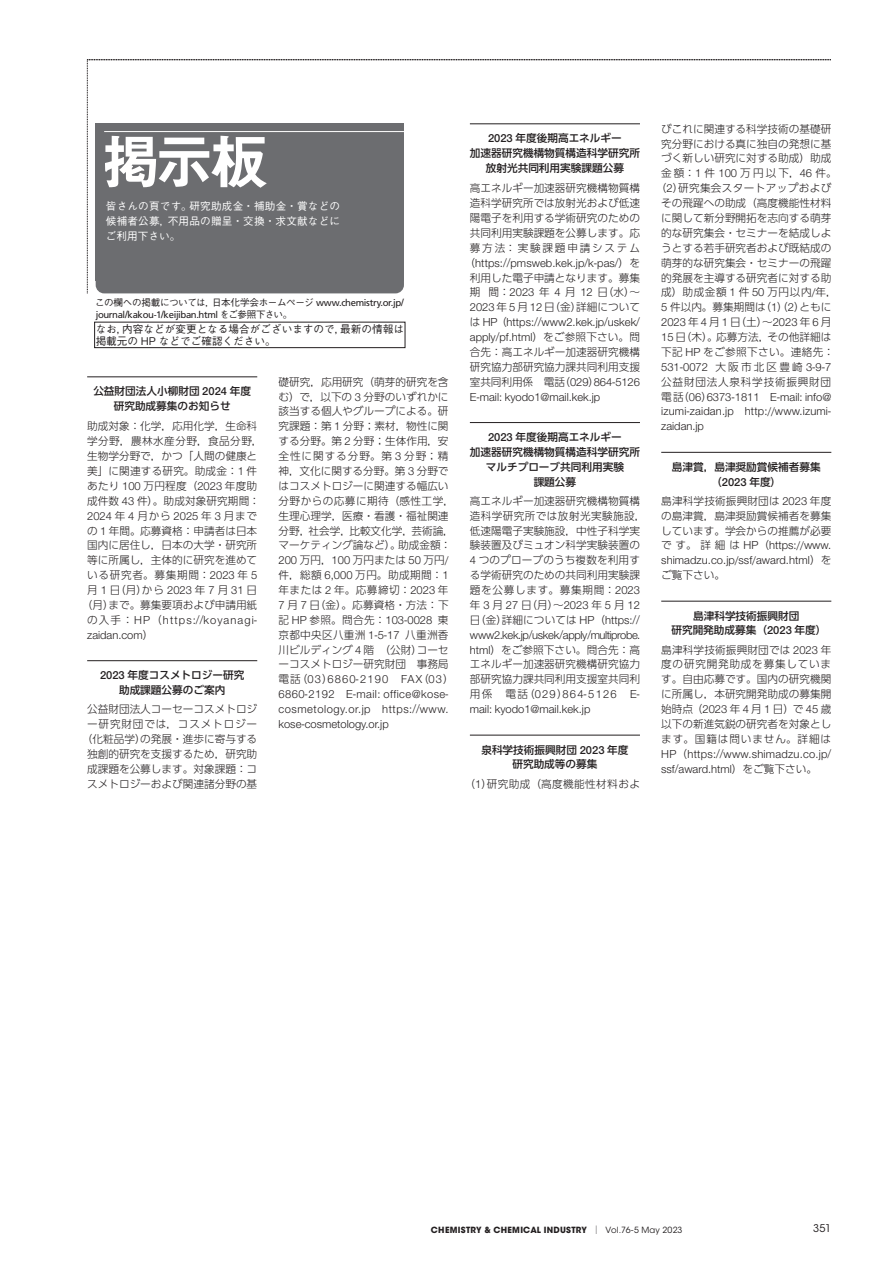
<style>
.page{position:relative;width:893px;height:1263px;background:#fff}
.page>*{position:absolute;margin:0;border:0;box-sizing:border-box;transform-origin:0 0}
.t1{font:59.55px "Midashi Go Pr 6 MB31";color:#fff}
.t2{font:300 11.1px/14.9px "Helvetica Neue LT Std";color:#231f20}
.t3{font:300 11.1px/14.9px "Helvetica Neue LT Std";letter-spacing:.04em;color:#231f20}
.t4{font:300 11.1px/14.9px "Helvetica Neue LT Std";letter-spacing:.02em;color:#231f20}
.t5{font:300 11.1px/14.9px "Helvetica Neue LT Std";letter-spacing:.1em;color:#231f20}
.t6{font:300 11.1px "Helvetica Neue LT Std";letter-spacing:-.035em;color:#231f20}
.t7{font:300 10.65px/14.9px "UD Shin Go Pr 6";color:#231f20;text-align:justify}
.t8{font:500 10.65px/14.9px "UD Shin Go Pr 6";color:#231f20;text-align:center}
.t9{font:500 10.65px/14.9px "Gothic BBB Pr 6";letter-spacing:.015em;color:#fff;text-align:justify}
.t10{font:500 10.65px/12.8px "Gothic BBB Pr 6";color:#231f20}
.t11{font:300 10.65px/14.9px "UD Shin Go Pr 6";letter-spacing:.035em;color:#231f20}
.t12{font:300 10.65px "UD Shin Go Pr 6";letter-spacing:.04em;color:#231f20}
.t13{font:300 10.65px "UD Shin Go Pr 6";letter-spacing:.07em;color:#231f20}
.t14{font:10.65px "ITC Avant Garde Std";color:#231f20}
.t15{font:500 9.6px "Gothic BBB Pr 6";letter-spacing:-.04em;color:#231f20}
.t16{font:9.6px "Frutiger LT Std";letter-spacing:-.04em;color:#231f20}
.t17{font:700 8.55px "ITC Avant Garde Std";letter-spacing:.03em;color:#231f20}
.s1{font-family:"Frutiger LT Std";font-weight:400}
.s2{font-family:"Frutiger LT Std";font-weight:400;font-size:10.35px}
.s3{font-size:10.35px}
.s4{font-family:"Gothic BBB Pr 6";font-weight:500}
.s5{font-family:"Helvetica Neue LT Std";font-size:11.1px}
.s6{font-family:"UD Shin Go Pr 6";font-size:10.65px}
.s7{font-size:12px}
.s8{font-family:"Helvetica Neue LT Std";font-size:12px}
.s9{font-family:"Ryumin Pr 6";font-weight:400}
.s10{font-weight:400}
</style>
<div class="page">
<hr style="left:87px;top:377px;width:170px;height:1px;background:#231f20">
<hr style="left:87px;top:660px;width:170px;height:1px;background:#231f20">
<hr style="left:470px;top:422px;width:170px;height:1px;background:#231f20">
<hr style="left:470px;top:735px;width:170px;height:1px;background:#231f20">
<hr style="left:661px;top:452px;width:170px;height:1px;background:#231f20">
<hr style="left:661px;top:601px;width:170px;height:1px;background:#231f20">
<svg style="left:87px;top:59px;width:744px;height:234px"></svg>
<div style="left:96px;top:123px;width:308px;height:158px;background:#6c6d70"></div>
<hr style="left:104px;top:131px;width:300px;height:1px;background:#fff">
<div style="left:94px;top:322px;width:311px;height:26px;border:1px solid #231f20"></div>
<h1 class="t1" style="left:101px;top:114px;width:169px">掲示板</h1>
<p class="t9" style="left:106px;top:198px;width:236px">皆さんの頁です。研究助成金・補助金・賞などの候補者公募，不用品の贈呈・交換・求文献などにご利用下さい。</p>
<p class="t15" style="left:95px;top:295px;width:310px">この欄への掲載については，日本化学会ホームページ <span class="s1">www.chemistry.or.jp</span><span class="s2">/</span></p>
<p class="t16" style="left:96px;top:309px;width:198px">journal<span class="s3">/</span>kakou<span class="s4">-</span>1<span class="s3">/</span>keijiban.html <span class="s4">をご参照下さい。</span></p>
<p class="t10" style="left:96px;top:321px;width:310px">なお，内容などが変更となる場合がございますので，最新の情報は掲載元の HP などでご確認ください。</p>
<p class="t8" style="left:93px;top:383px;width:159px">公益財団法人小柳財団 <span class="s5">2024</span> 年度研究助成募集のお知らせ</p>
<p class="t7" style="left:87px;top:418px;width:177px;text-align:left">助成対象：化学，応用化学，生命科学分野，農林水産分野，食品分野，生物学分野で，かつ「人間の健康と美」に関連する研究。助成金：<span class="s5">1</span> 件あたり <span class="s5">100</span> 万円程度（<span class="s5">2023</span> 年度助成件数 <span class="s5">43</span> 件）。助成対象研究期間：</p>
<p class="t2" style="left:87px;top:508px;width:172px">2024 <span class="s6">年</span> 4 <span class="s6">月から</span> 2025 <span class="s6">年</span> 3 <span class="s6">月まで</span></p>
<p class="t7" style="left:82px;top:523px;width:177px;text-align:center">の <span class="s5">1</span> 年間。応募資格：申請者は日本国内に居住し，日本の大学・研究所等に所属し，主体的に研究を進めている研究者。募集期間：<span class="s5">2023</span> 年 <span class="s5">5</span>月 <span class="s5">1</span> 日（月）から <span class="s5">2023</span> 年 <span class="s5">7</span> 月 <span class="s5">31</span> 日（月）まで。募集要項および申請用紙</p>
<p class="t5" style="left:87px;top:612px;width:172px"><span class="s6">の入手：</span>HP<span class="s6">（</span>https:<span class="s7">//</span>koyanagi&shy;zaidan.com<span class="s6">）</span></p>
<p class="t8" style="left:100px;top:667px;width:146px"><span class="s5">2023</span> 年度コスメトロジー研究助成課題公募のご案内</p>
<p class="t7" style="left:82px;top:701px;width:177px;text-align:center">公益財団法人コーセーコスメトロジー研究財団では，コスメトロジー（化粧品学）の発展・進歩に寄与する独創的研究を支援するため，研究助成課題を公募します。対象課題：コスメトロジーおよび関連諸分野の基</p>
<p class="t7" style="left:278px;top:374px;width:182px;text-align:left">礎研究，応用研究（萌芽的研究を含む）で，以下の <span class="s5">3</span> 分野のいずれかに該当する個人やグループによる。研究課題：第 <span class="s5">1</span> 分野；素材，物性に関する分野。第 <span class="s5">2</span> 分野；生体作用，安全性に関する分野。第 <span class="s5">3</span> 分野；精神，文化に関する分野。第 <span class="s5">3</span> 分野ではコスメトロジーに関連する幅広い分野からの応募に期待（感性工学，生理心理学，医療・看護・福祉関連分野，社会学，比較文化学，芸術論，マーケティング論など）。助成金額：<br><span class="s5">200</span> 万円，<span class="s5">100</span> 万円または <span class="s5">50</span> 万円<span class="s8">/</span>件，総額 <span class="s5">6,000</span> 万円。助成期間：<span class="s5">1</span>年または <span class="s5">2</span> 年。応募締切：<span class="s5">2023</span> 年<br><span class="s5">7</span> 月 <span class="s5">7</span> 日（金）。応募資格・方法：下記 <span class="s5">HP</span> 参照。問合先：<span class="s5">103</span>-<span class="s5">0028</span> 東京都中央区八重洲 <span class="s5">1</span>-<span class="s5">5</span>-<span class="s5">17</span> 八重洲香川ビルディング <span class="s5">4</span> 階　（公財）コーセーコスメトロジー研究財団　事務局　</p>
<p class="t3" style="left:279px;top:672px;width:177px"><span class="s6">電話（</span>03<span class="s6">）</span>6860<span class="s6">-</span>2190 FAX<span class="s6">（</span>03<span class="s6">）<br></span>6860<span class="s6">-</span>2192 E<span class="s6">-</span>mail: office@kose&shy;cosmetology.or.jp https:<span class="s7">//</span>www. kose<span class="s6">-</span>cosmetology.or.jp</p>
<p class="t8" style="left:470px;top:130px;width:172px"><span class="s5">2023</span> 年度後期高エネルギー<br>加速器研究機構物質構造科学研究所放射光共同利用実験課題公募</p>
<p class="t7" style="left:470px;top:180px;width:172px">高エネルギー加速器研究機構物質構造科学研究所では放射光および低速陽電子を利用する学術研究のための共同利用実験課題を公募します。応募方法：実験課題申請システム</p>
<p class="t2" style="left:465px;top:255px;width:177px"><span class="s6">（</span>https:<span class="s7">//</span>pmsweb.kek.jp<span class="s7">/</span>k<span class="s6">-</span>pas<span class="s7">/</span><span class="s6">）を</span></p>
<p class="t7" style="left:470px;top:270px;width:172px">利用した電子申請となります。募集期 間：<span class="s5">2023</span> 年 <span class="s5">4</span> 月 <span class="s5">12</span> 日（水）～<span class="s5">2023</span> 年 <span class="s5">5</span> 月 <span class="s5">12</span> 日（金）詳細について</p>
<p class="t2" style="left:470px;top:315px;width:172px"><span class="s6">は</span> HP<span class="s6">（</span>https:<span class="s7">//</span>www2.kek.jp<span class="s7">/</span>uskek<span class="s7">/ </span>apply<span class="s7">/</span>pf.html<span class="s6">）をご参照下さい。問</span></p>
<p class="t7" style="left:470px;top:344px;width:172px">合先：高エネルギー加速器研究機構研究協力部研究協力課共同利用支援室共同利用係　電話（<span class="s5">029</span>）<span class="s5">864</span>-<span class="s5">5126</span></p>
<p class="t2" style="left:470px;top:389px;width:132px">E<span class="s6">-</span>mail: kyodo1@mail.kek.jp</p>
<p class="t8" style="left:470px;top:429px;width:172px"><span class="s5">2023</span> 年度後期高エネルギー<br>加速器研究機構物質構造科学研究所マルチプローブ共同利用実験<br>課題公募</p>
<p class="t7" style="left:470px;top:493px;width:177px;text-align:left">高エネルギー加速器研究機構物質構造科学研究所では放射光実験施設，低速陽電子実験施設，中性子科学実験装置及びミュオン科学実験装置の<br><span class="s5">4</span> つのプローブのうち複数を利用する学術研究のための共同利用実験課題を公募します。募集期間：<span class="s5">2023</span></p>
<p class="t2" style="left:470px;top:597px;width:172px"><span class="s6">年</span> 3 <span class="s6">月</span> 27 <span class="s6">日（月）～</span>2023 <span class="s6">年</span> 5 <span class="s6">月</span> 12</p>
<p class="t7" style="left:470px;top:612px;width:172px">日（金）詳細については <span class="s5">HP</span>（<span class="s5">https:</span><span class="s8">//</span></p>
<p class="t6" style="left:470px;top:628px;width:172px">www2.kek.jp<span class="s7">/</span>uskek<span class="s7">/</span>apply<span class="s7">/</span>multiprobe.</p>
<p class="t7" style="left:470px;top:642px;width:172px"><span class="s5">html</span>）をご参照下さい。問合先：高エネルギー加速器研究機構研究協力部研究協力課共同利用支援室共同利</p>
<p class="t2" style="left:470px;top:687px;width:172px"><span class="s6">用係　電話（</span>029<span class="s6">）</span>864<span class="s6">-</span>5126 E&shy;mail: kyodo1@mail.kek.jp</p>
<p class="t8" style="left:481px;top:742px;width:149px">泉科学技術振興財団 <span class="s5">2023</span> 年度研究助成等の募集</p>
<p class="t12" style="left:465px;top:775px;width:177px">（<span class="s5">1</span>）研究助成（高度機能性材料およ</p>
<p class="t7" style="left:656px;top:121px;width:182px;text-align:center">びこれに関連する科学技術の基礎研究分野における真に独自の発想に基づく新しい研究に対する助成）助成金額：<span class="s5">1</span> 件 <span class="s5">100</span> 万円以下，<span class="s5">46</span> 件。（<span class="s5">2</span>）研究集会スタートアップおよびその飛躍への助成（高度機能性材料に関して新分野開拓を志向する萌芽的な研究集会・セミナーを結成しようとする若手研究者および既結成の萌芽的な研究集会・セミナーの飛躍的発展を主導する研究者に対する助成）助成金額 <span class="s5">1</span> 件 <span class="s5">50</span> 万円以内<span class="s8">/</span>年，<br><span class="s5">5</span> 件以内。募集期間は（<span class="s5">1</span>）（<span class="s5">2</span>）ともに</p>
<p class="t2" style="left:661px;top:315px;width:172px">2023 <span class="s6">年</span> 4 <span class="s6">月</span> 1 <span class="s6">日（土）～</span>2023 <span class="s6">年</span> 6 <span class="s6">月</span></p>
<p class="t11" style="left:661px;top:329px;width:174px"><span class="s5">15</span> 日（木）。応募方法，その他詳細は下記 <span class="s5">HP</span> をご参照下さい。連絡先：</p>
<p class="t2" style="left:661px;top:359px;width:172px">531<span class="s6">-</span>0072 <span class="s6">大阪市北区豊崎</span> 3<span class="s6">-</span>9<span class="s6">-</span>7</p>
<p class="t13" style="left:661px;top:373px;width:182px">公益財団法人泉科学技術振興財団　</p>
<p class="t2" style="left:661px;top:389px;width:172px;text-align:justify"><span class="s6">電話（</span>06<span class="s6">）</span>6373<span class="s6">-</span>1811 E<span class="s6">-</span>mail: info@ izumi<span class="s6">-</span>zaidan.jp http:<span class="s7">//</span>www.izumi&shy;zaidan.jp</p>
<p class="t8" style="left:672px;top:459px;width:150px">島津賞，島津奨励賞候補者募集（<span class="s5">2023</span> 年度）</p>
<p class="t7" style="left:661px;top:493px;width:172px">島津科学技術振興財団は <span class="s5">2023</span> 年度の島津賞，島津奨励賞候補者を募集しています。学会からの推薦が必要</p>
<p class="t2" style="left:661px;top:538px;width:172px"><span class="s6">です。詳細は</span> HP<span class="s6">（</span>https:<span class="s7">//</span>www. shimadzu.co.jp<span class="s7">/</span>ssf<span class="s7">/</span>award.html<span class="s6">）を</span></p>
<p class="t7" style="left:661px;top:567px;width:65px">ご覧下さい。</p>
<p class="t8" style="left:671px;top:608px;width:157px">島津科学技術振興財団<br>研究開発助成募集（<span class="s5">2023</span> 年度）</p>
<p class="t7" style="left:661px;top:642px;width:172px">島津科学技術振興財団では <span class="s5">2023</span> 年度の研究開発助成を募集しています。自由応募です。国内の研究機関に所属し，本研究開発助成の募集開始時点（<span class="s5">2023</span> 年 <span class="s5">4</span> 月 <span class="s5">1</span> 日）で <span class="s5">45</span> 歳以下の新進気鋭の研究者を対象とします。国籍は問いません。詳細は</p>
<p class="t4" style="left:661px;top:746px;width:172px">HP<span class="s6">（</span>https:<span class="s7">//</span>www.shimadzu.co.jp<span class="s7">/ </span>ssf<span class="s7">/</span>award.html<span class="s6">）をご覧下さい。</span></p>
<p class="t17" style="left:431px;top:1224px;width:253px">CHEMISTRY &amp; CHEMICAL INDUSTRY <span class="s9">│</span> <span class="s10">Vol.76-5 May 2023</span></p>
<p class="t14" style="left:813px;top:1222px;width:20px">351</p>
</div>
